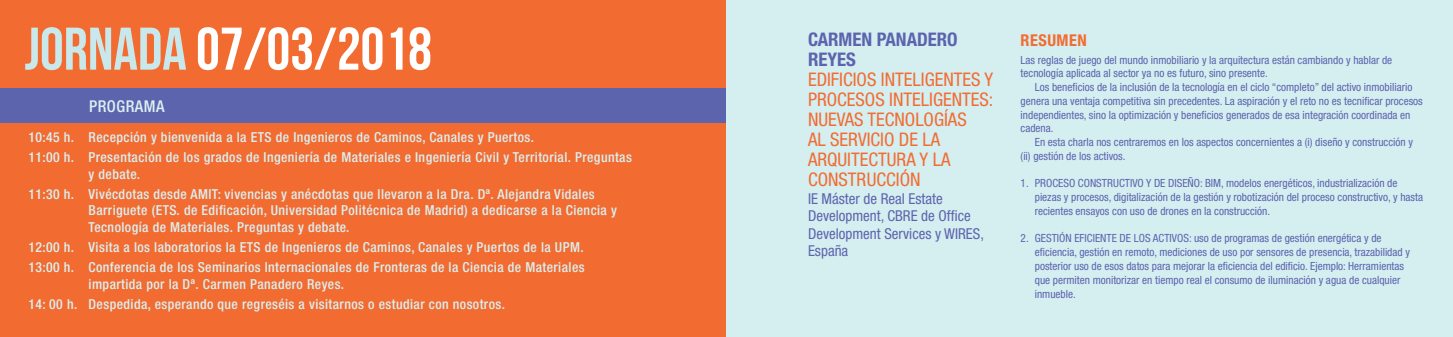
<style>
.page{position:relative;width:1453px;height:337px;background:#fff}
.page>*{position:absolute;margin:0;border:0;box-sizing:border-box;transform-origin:0 0}
.t1{font:60px "Bebas Neue";color:#fff}
.t2{font:condensed 18.75px/20px "Helvetica Neue LT Std";color:#f26c31}
.t3{font:700 condensed 18.75px/20px "Helvetica Neue LT Std";color:#5c64ae}
.t4{font:500 condensed 16.25px "Helvetica Neue LT Std";letter-spacing:.03em;color:#dbf0f2}
.t5{font:700 condensed 16.25px "Helvetica Neue LT Std";letter-spacing:.03em;color:#f26c31}
.t6{font:condensed 15px/17.5px "Helvetica Neue LT Std";color:#5c64ae}
.t7{font:500 condensed 13.75px/20px "Helvetica Neue LT Std";letter-spacing:.03em;color:#dbf0f2}
.t8{font:condensed 11.25px/13.8px "Helvetica Neue LT Std";color:#5c64ae}
.s1{color:#c8e8ec}
</style>
<div class="page">
<div style="left:0;top:0;width:726px;height:337px;background:#f26c31"></div>
<div style="left:0;top:88px;width:726px;height:34px;background:#5c64ae"></div>
<div style="left:726px;top:0;width:727px;height:337px;background:#d5eef0"></div>
<h1 class="t1" style="left:25px;top:16px;width:409px"><span class="s1">JORNADA</span> 07/03/2018</h1>
<h2 class="t3" style="left:808px;top:29px;width:151px">CARMEN PANADERO<br>REYES</h2>
<h2 class="t2" style="left:808px;top:69px;width:187px">EDIFICIOS INTELIGENTES Y<br>PROCESOS INTELIGENTES:<br>NUEVAS TECNOLOGÍAS<br>AL SERVICIO DE LA<br>ARQUITECTURA Y LA<br>CONSTRUCCIÓN</h2>
<h3 class="t6" style="left:808px;top:190px;width:177px">IE Máster de Real Estate<br>Development, CBRE de Office<br>Development Services y WIRES,<br>España</h3>
<h3 class="t4" style="left:89px;top:96px;width:77px">PROGRAMA</h3>
<p class="t7" style="left:28px;top:127px;width:605px">10:45 h. Recepción y bienvenida a la ETS de Ingenieros de Caminos, Canales y Puertos.<br>11:00 h. Presentación de los grados de Ingeniería de Materiales e Ingeniería Civil y Territorial. Preguntas</p>
<p class="t7" style="left:28px;top:164px;width:568px;text-indent:60px">y debate.<br>11:30 h. Vivécdotas desde AMIT: vivencias y anécdotas que llevaron a la Dra. Dª. Alejandra Vidales</p>
<p class="t7" style="left:89px;top:202px;width:530px;line-height:16.5px">Barriguete (ETS. de Edificación, Universidad Politécnica de Madrid) a dedicarse a la Ciencia y<br>Tecnología de Materiales. Preguntas y debate.</p>
<p class="t7" style="left:28px;top:237px;width:558px">12:00 h. Visita a los laboratorios la ETS de Ingenieros de Caminos, Canales y Puertos de la UPM.<br>13:00 h. Conferencia de los Seminarios Internacionales de Fronteras de la Ciencia de Materiales</p>
<p class="t7" style="left:28px;top:273px;width:478px;text-indent:60px">impartida por la Dª. Carmen Panadero Reyes.<br>14: 00 h. Despedida, esperando que regreséis a visitarnos o estudiar con nosotros.</p>
<h3 class="t5" style="left:1020px;top:31px;width:68px">RESUMEN</h3>
<p class="t8" style="left:1020px;top:53px;width:373px">Las reglas de juego del mundo inmobiliario y la arquitectura están cambiando y hablar de tecnología aplicada al sector ya no es futuro, sino presente.</p>
<p class="t8" style="left:1020px;top:80px;width:404px;text-indent:14px">Los beneficios de la inclusión de la tecnología en el ciclo “completo” del activo inmobiliario genera una ventaja competitiva sin precedentes. La aspiración y el reto no es tecnificar procesos independientes, sino la optimización y beneficios generados de esa integración coordinada en cadena.</p>
<p class="t8" style="left:1020px;top:135px;width:394px;text-indent:14px">En esta charla nos centraremos en los aspectos concernientes a (i) diseño y construcción y (ii) gestión de los activos.</p>
<p class="t8" style="left:1035px;top:176px;width:390px;text-indent:-14px">1. PROCESO CONSTRUCTIVO Y DE DISEÑO: BIM, modelos energéticos, industrialización de piezas y procesos, digitalización de la gestión y robotización del proceso constructivo, y hasta recientes ensayos con uso de drones en la construcción.</p>
<p class="t8" style="left:1035px;top:231px;width:377px;text-indent:-14px">2. GESTIÓN EFICIENTE DE LOS ACTIVOS: uso de programas de gestión energética y de eficiencia, gestión en remoto, mediciones de uso por sensores de presencia, trazabilidad y posterior uso de esos datos para mejorar la eficiencia del edificio. Ejemplo: Herramientas que permiten monitorizar en tiempo real el consumo de iluminación y agua de cualquier inmueble.</p>
</div>
